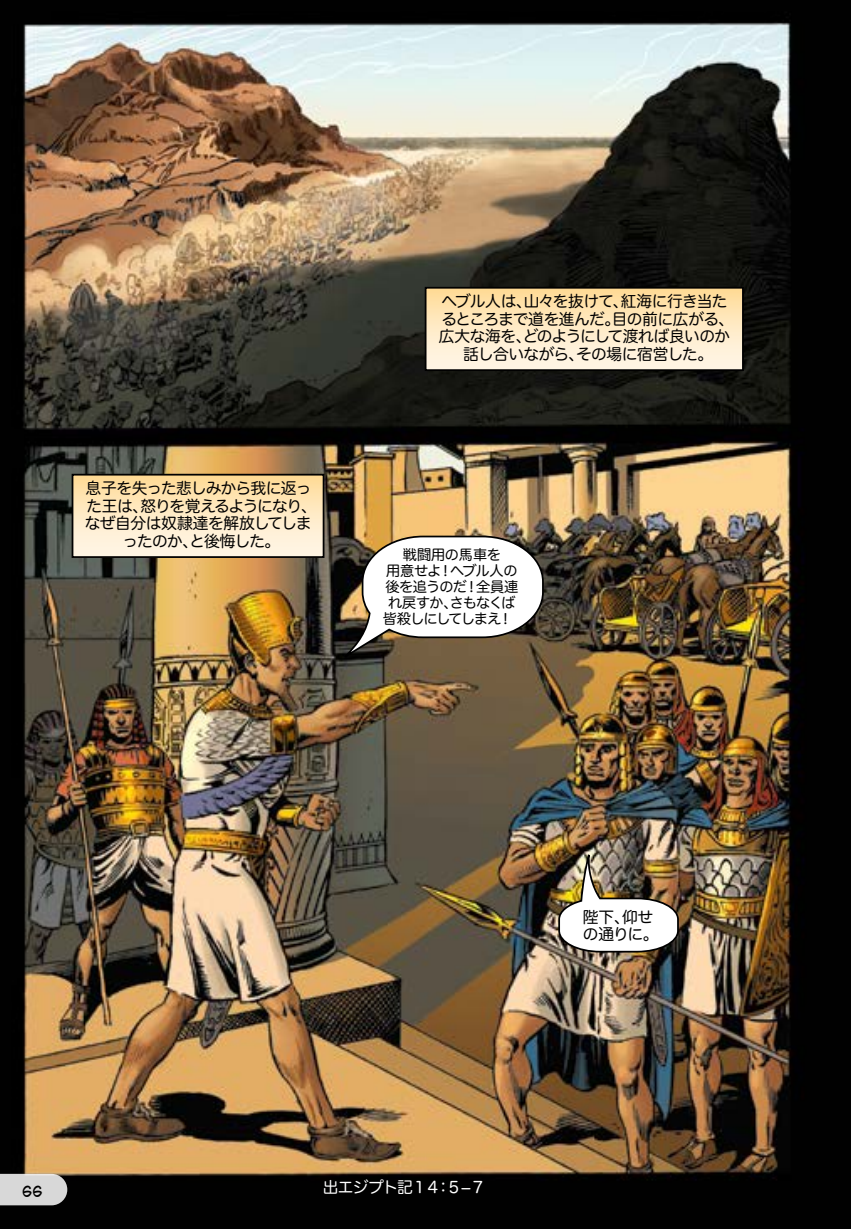
<style>
.page{position:relative;width:851px;height:1229px;background:#fff}
.page>*{position:absolute;margin:0;border:0;box-sizing:border-box;transform-origin:0 0}
.t1{font:15.75px/17.5px "Hira Maru Pro W4";letter-spacing:-.04em;color:#000;text-align:center}
.t2{font:15.75px "Hira Maru Pro W4";letter-spacing:-.06em;color:#fff}
.t3{font:14.17px/15.9px "Hira Maru Pro W4";letter-spacing:-.04em;color:#000;text-align:center}
.t4{font:14px "Digital Strip";color:#000}
</style>
<div class="page">
<img style="left:0;top:0;width:850px;height:1228px">
<div style="left:425px;top:288px;width:318px;height:82px;background:linear-gradient(to bottom,#ffdc9a,#fff8ed)"></div>
<div style="left:424px;top:287px;width:319px;height:84px;border:2px solid #000"></div>
<div style="left:72px;top:474px;width:251px;height:83px;background:linear-gradient(to bottom,#ffdc9a,#fff8ee)"></div>
<div style="left:72px;top:474px;width:252px;height:84px;border:2px solid #000"></div>
<svg style="left:332px;top:535px;width:212px;height:131px"></svg>
<img style="left:557px;top:833px;width:122px;height:120px">
<svg style="left:0;top:1173px;width:67px;height:32px"></svg>
<p class="t1" style="left:85px;top:478px;width:234px">息子を失った悲しみから我に返った王は、怒りを覚えるようになり、なぜ自分は奴隷達を解放してしまったのか、と後悔した。</p>
<p class="t1" style="left:438px;top:291px;width:297px">ヘブル人は、山々を抜けて、紅海に行き当たるところまで道を進んだ。目の前に広がる、広大な海を、どのようにして渡れば良いのか話し合いながら、その場に宿営した。</p>
<p class="t3" style="left:383px;top:545px;width:137px">戦闘用の馬車を<br>用意せよ！ヘブル人の後を追うのだ！全員連れ戻すか、さもなくば皆殺しにしてしまえ！</p>
<p class="t1" style="left:582px;top:907px;width:77px;text-align:left">陛下、仰せの通りに。</p>
<p class="t4" style="left:22px;top:1183px;width:22px">66</p>
<p class="t2" style="left:323px;top:1173px;width:164px">出エジプト記１４：５−７</p>
</div>
